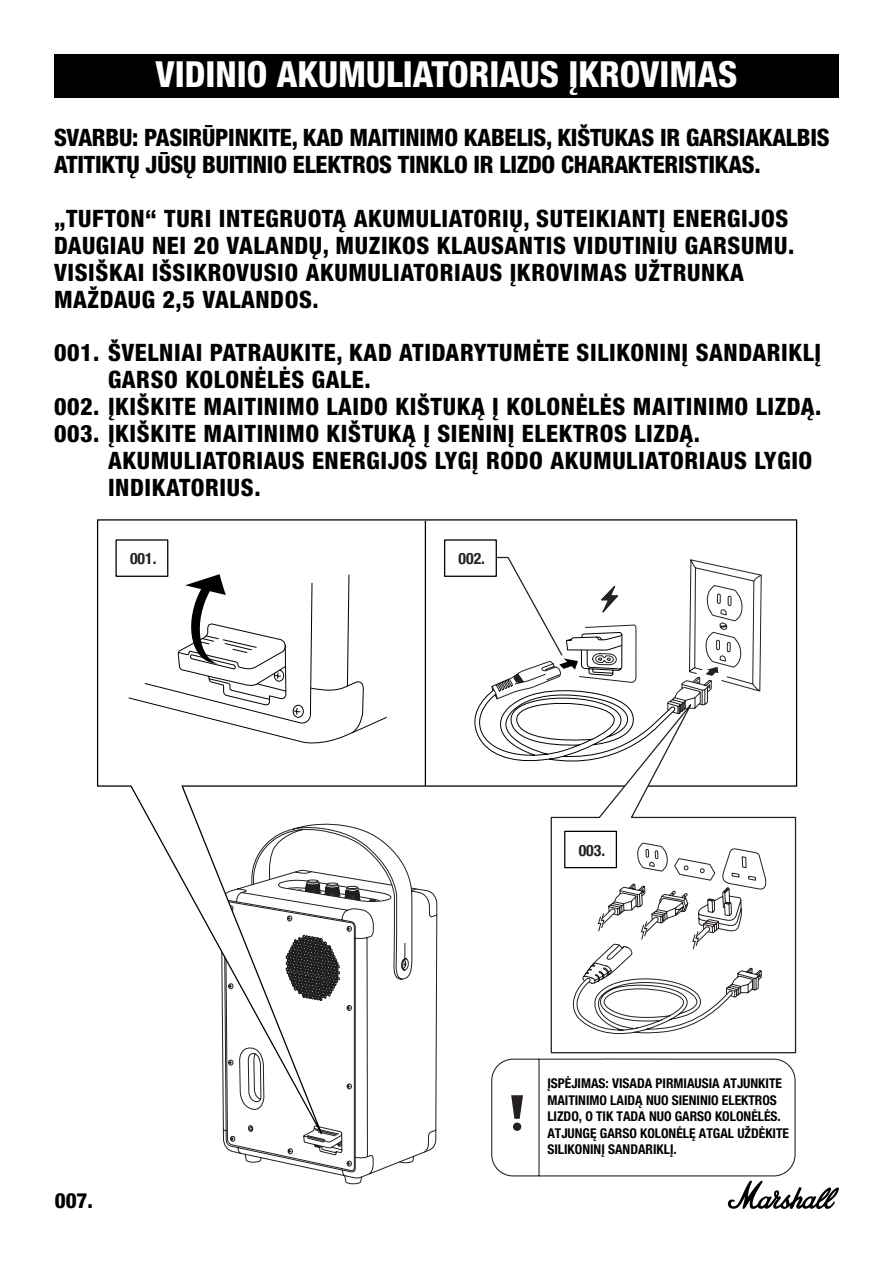
<style>
.page{position:relative;width:893px;height:1263px;background:#fff}
.page>*{position:absolute;margin:0;border:0;box-sizing:border-box;transform-origin:0 0}
.t1{font:800 condensed 36px "Helvetica Neue LT Pro";color:#fff}
.t2{font:800 condensed 24px/27px "Helvetica Neue LT Pro";letter-spacing:.025em;color:#000}
.t3{font:800 condensed 24px/27px "Helvetica Neue LT Pro";letter-spacing:-.01em;color:#000}
.t4{font:800 condensed 21px "Helvetica Neue LT Std";color:#000}
.t5{font:700 condensed 15.75px "Helvetica Neue";color:#241f21}
.t6{font:700 condensed 13.5px/16.5px "Helvetica Neue LT Pro";color:#000}
.s1{font-family:"Helvetica Neue LT Std"}
</style>
<div class="page">
<div style="left:54px;top:54px;width:785px;height:44px;background:#000"></div>
<svg style="left:240px;top:1153px;width:183px;height:32px"></svg>
<svg style="left:491px;top:1153px;width:348px;height:56px"></svg>
<svg style="left:97px;top:519px;width:701px;height:634px"></svg>
<hr style="left:425px;top:521px;width:1px;height:264px;background:#000">
<div style="left:444px;top:539px;width:53px;height:38px;background:#fff;border:1px solid #000"></div>
<svg style="left:128px;top:574px;width:260px;height:173px"></svg>
<svg style="left:466px;top:556px;width:296px;height:214px"></svg>
<div style="left:115px;top:539px;width:53px;height:38px;background:#fff;border:1px solid #000"></div>
<svg style="left:550px;top:694px;width:247px;height:360px"></svg>
<svg style="left:573px;top:811px;width:194px;height:223px"></svg>
<div style="left:564px;top:831px;width:53px;height:37px;background:#fff;border:1px solid #000"></div>
<h1 class="t1" style="left:155px;top:52px;width:583px">VIDINIO AKUMULIATORIAUS ĮKROVIMAS</h1>
<p class="t3" style="left:54px;top:123px;width:777px">SVARBU: PASIRŪPINKITE, KAD MAITINIMO KABELIS, KIŠTUKAS IR GARSIAKALBIS<br>ATITIKTŲ JŪSŲ BUITINIO ELEKTROS TINKLO IR LIZDO CHARAKTERISTIKAS.</p>
<p class="t2" style="left:54px;top:204px;width:742px">„TUFTON“ TURI INTEGRUOTĄ AKUMULIATORIŲ, SUTEIKIANTĮ ENERGIJOS DAUGIAU NEI 20 VALANDŲ, MUZIKOS KLAUSANTIS VIDUTINIU GARSUMU.<br>VISIŠKAI IŠSIKROVUSIO AKUMULIATORIAUS ĮKROVIMAS UŽTRUNKA MAŽDAUG 2,5 VALANDOS.</p>
<p class="t2" style="left:54px;top:339px;width:769px"><span class="s1">001.</span> ŠVELNIAI PATRAUKITE, KAD ATIDARYTUMĖTE SILIKONINĮ SANDARIKLĮ</p>
<p class="t2" style="left:108px;top:366px;width:264px">GARSO KOLONĖLĖS GALE.</p>
<p class="t2" style="left:54px;top:393px;width:769px"><span class="s1">002.</span> ĮKIŠKITE MAITINIMO LAIDO KIŠTUKĄ Į KOLONĖLĖS MAITINIMO LIZDĄ.</p>
<p class="t2" style="left:54px;top:420px;width:648px"><span class="s1">003.</span> ĮKIŠKITE MAITINIMO KIŠTUKĄ Į SIENINĮ ELEKTROS LIZDĄ.</p>
<p class="t2" style="left:108px;top:447px;width:706px">AKUMULIATORIAUS ENERGIJOS LYGĮ RODO AKUMULIATORIAUS LYGIO</p>
<p class="t2" style="left:108px;top:474px;width:154px">INDIKATORIUS.</p>
<p class="t5" style="left:130px;top:546px;width:28px">001.</p>
<p class="t5" style="left:459px;top:546px;width:28px">002.</p>
<p class="t4" style="left:55px;top:1187px;width:40px">007.</p>
<p class="t5" style="left:579px;top:837px;width:28px">003.</p>
<p class="t6" style="left:547px;top:1075px;width:243px">ĮSPĖJIMAS: VISADA PIRMIAUSIA ATJUNKITE MAITINIMO LAIDĄ NUO SIENINIO ELEKTROS LIZDO, O TIK TADA NUO GARSO KOLONĖLĖS.<br>ATJUNGĘ GARSO KOLONĖLĘ ATGAL UŽDĖKITE SILIKONINĮ SANDARIKLĮ.</p>
</div>
